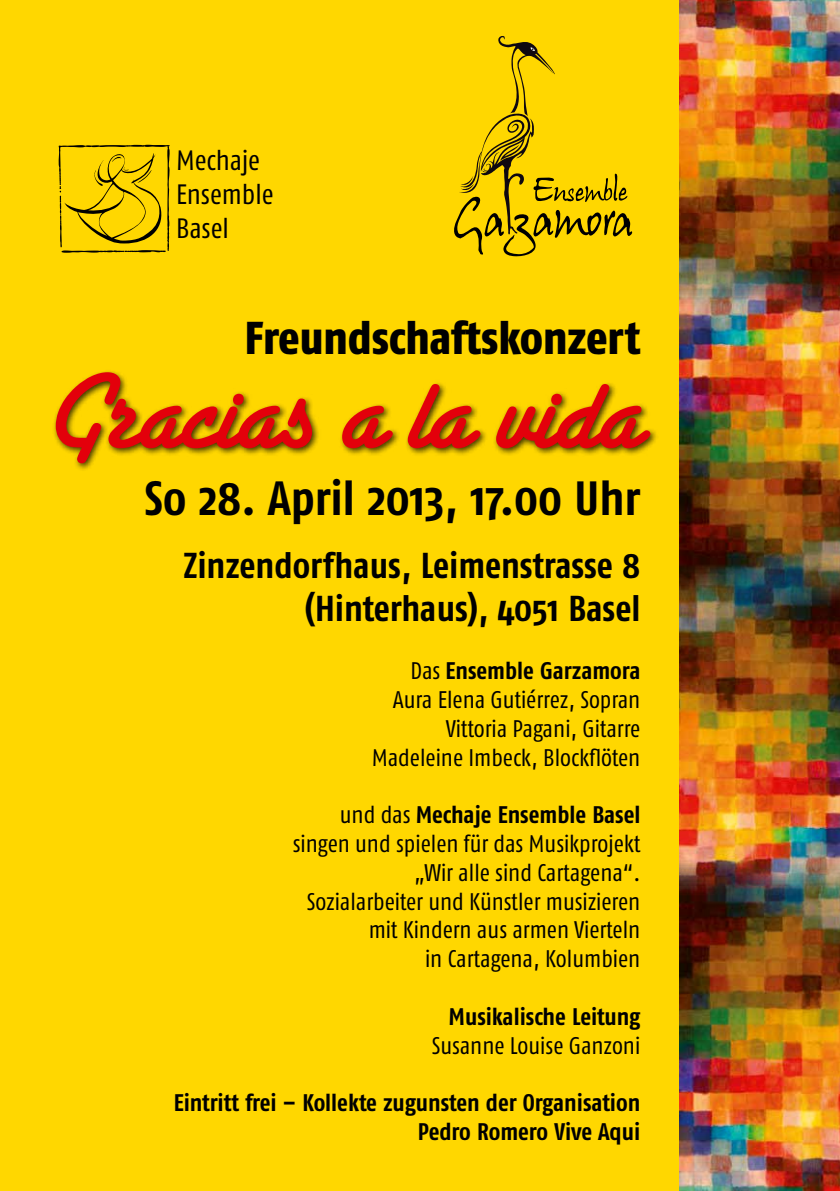
<style>
.page{position:relative;width:840px;height:1191px;background:#fff}
.page>*{position:absolute;margin:0;border:0;box-sizing:border-box;transform-origin:0 0}
.t1{font:114px "Santa Fe Let Plain";color:#e3000b}
.t2{font:700 condensed 48px "Fago OT";color:#000}
.t3{font:800 condensed 46px "Fago OT";letter-spacing:-.005em;color:#000}
.t4{font:700 condensed 36px/43.2px "Fago OT";letter-spacing:-.005em;color:#000;text-align:right}
.t5{font:condensed 28px/33.6px "Fago OT";color:#000}
.t6{font:condensed 24px/28.8px "Fago OT";color:#000;text-align:right}
.t7{font:700 condensed 24px/28.8px "Fago OT";letter-spacing:-.005em;color:#000;text-align:right}
.s1{font-weight:700}
</style>
<div class="page">
<div style="left:0;top:0;width:679px;height:1191px;background:#ffd700"></div>
<svg style="left:58px;top:145px;width:112px;height:108px;background:#debb00"></svg>
<img style="left:679px;top:0;width:160px;height:268px">
<img style="left:679px;top:268px;width:160px;height:296px">
<img style="left:679px;top:564px;width:160px;height:299px">
<img style="left:679px;top:863px;width:160px;height:328px">
<svg style="left:452px;top:35px;width:180px;height:222px;background:#e2be00"></svg>
<div style="left:52px;top:369px;width:606px;height:103px;background:#000;opacity:.75"></div>
<p class="t5" style="left:176px;top:144px;width:99px">Mechaje<br>Ensemble<br>Basel</p>
<h3 class="t3" style="left:245px;top:310px;width:397px">Freundschaftskonzert</h3>
<h1 class="t1" style="left:44px;top:371px;width:598px">Gracias a la vida</h1>
<h2 class="t2" style="left:144px;top:469px;width:497px">So 28. April 2013, 17.00 Uhr</h2>
<h3 class="t4" style="left:183px;top:544px;width:458px">Zinzendorfhaus, Leimenstrasse 8 (Hinterhaus), 4051 Basel</h3>
<p class="t6" style="left:371px;top:656px;width:270px">Das <span class="s1">Ensemble Garzamora<br></span>Aura Elena Gutiérrez, Sopran<br>Vittoria Pagani, Gitarre<br>Madeleine Imbeck, Blockflöten</p>
<p class="t6" style="left:293px;top:800px;width:349px">und das <span class="s1">Mechaje Ensemble Basel </span>singen und spielen für das Musikprojekt „Wir alle sind Cartagena“.<br>Sozialarbeiter und Künstler musizieren mit Kindern aus armen Vierteln<br>in Cartagena, Kolumbien</p>
<p class="t7" style="left:448px;top:1002px;width:193px">Musikalische Leitung</p>
<p class="t6" style="left:431px;top:1030px;width:210px">Susanne Louise Ganzoni</p>
<p class="t7" style="left:174px;top:1088px;width:468px">Eintritt frei – Kollekte zugunsten der Organisation<br>Pedro Romero Vive Aqui</p>
</div>
